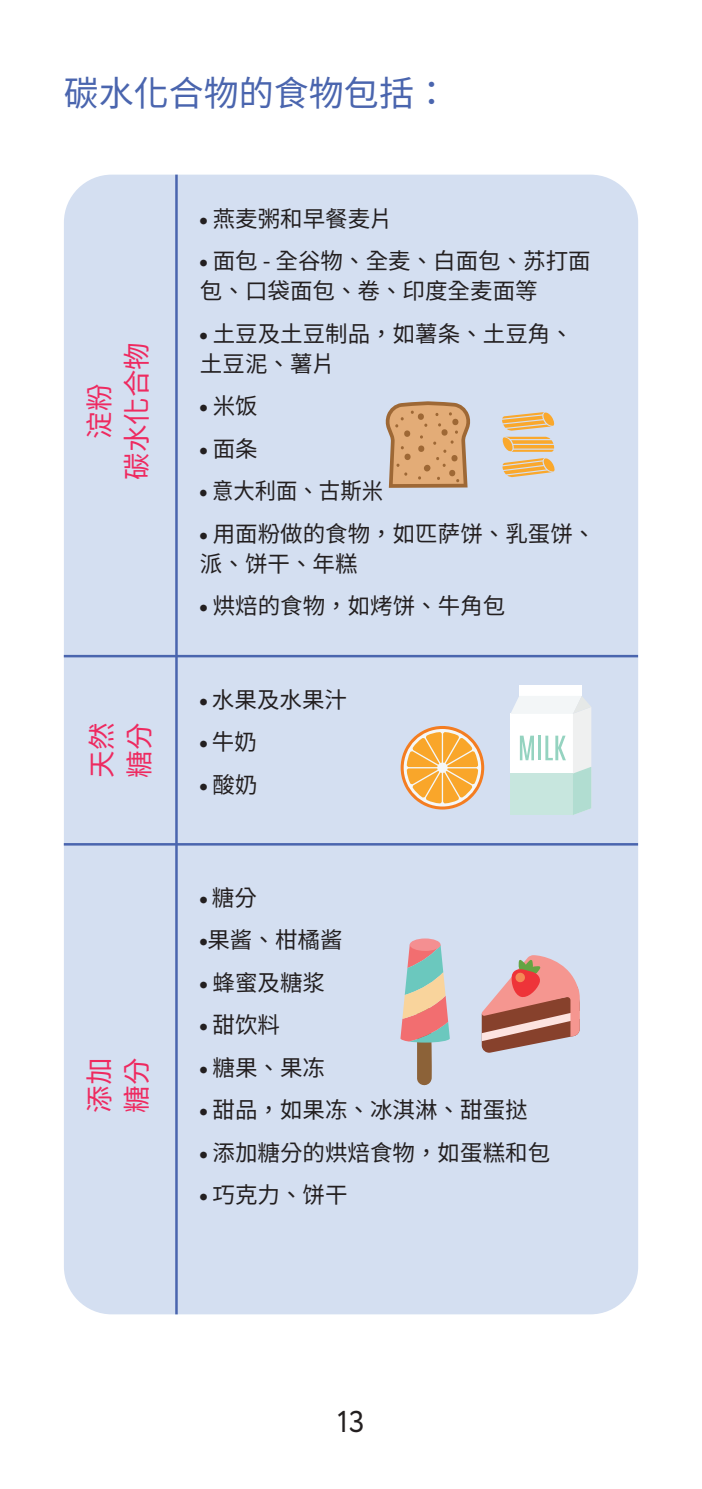
<style>
.page{position:relative;width:702px;height:1489px;background:#fff}
.page>*{position:absolute;margin:0;border:0;box-sizing:border-box;transform-origin:0 0}
.blue_text{font:35px "Noto Sans CJ Ktc";color:#4a65ae}
.t1{font:30px "Circe";color:#231f20}
.t2{font:27.5px "Noto Sans CJ Ktc";color:#ee2a60}
.t3{font:22.5px/30px "Noto Sans CJ Ktc";color:#231f20}
.t4{font:22.5px "Noto Sans CJ Ktc";color:#231f20;scale:.95 1}
.s1{font-family:"Circe";font-weight:800}
</style>
<div class="page">
<div style="left:64px;top:175px;width:574px;height:1139px;background:#d4dff1;border-radius:48px"></div>
<hr style="left:175px;top:175px;width:3px;height:1139px;background:#4a65ae">
<hr style="left:64px;top:655px;width:574px;height:2px;background:#4a65ae">
<hr style="left:64px;top:843px;width:574px;height:2px;background:#4a65ae">
<svg style="left:400px;top:944px;width:50px;height:142px"></svg>
<div style="left:410px;top:938px;width:30px;height:12px;background:#f48f91;border-radius:50%"></div>
<svg style="left:481px;top:955px;width:98px;height:98px"></svg>
<div style="left:515px;top:972px;width:10px;height:10px;background:#f58956;border-radius:4px"></div>
<div style="left:519px;top:685px;width:62px;height:11px;background:#fff"></div>
<svg style="left:510px;top:696px;width:81px;height:119px;background:#dfefeb"></svg>
<svg style="left:400px;top:726px;width:84px;height:83px"></svg>
<svg style="left:403px;top:729px;width:78px;height:77px"></svg>
<svg style="left:406px;top:732px;width:72px;height:71px;background:#f5b760"></svg>
<svg style="left:502px;top:412px;width:53px;height:65px"></svg>
<svg style="left:385px;top:401px;width:85px;height:87px;background:#d2a376"></svg>
<p class="blue_text" style="left:64px;top:73px;width:386px">碳水化合物的食物包括：</p>
<p class="t2" style="left:84px;top:438px;width:56px;rotate:-90deg">淀粉</p>
<p class="t2" style="left:121px;top:480px;width:139px;rotate:-90deg">碳水化合物</p>
<p class="t2" style="left:86px;top:777px;width:56px;rotate:-90deg">天然</p>
<p class="t2" style="left:124px;top:777px;width:56px;rotate:-90deg">糖分</p>
<p class="t2" style="left:84px;top:1112px;width:56px;rotate:-90deg">添加</p>
<p class="t2" style="left:121px;top:1112px;width:56px;rotate:-90deg">糖分</p>
<p class="t3" style="left:200px;top:204px;width:194px"><span class="s1">•</span> 燕麦粥和早餐麦片</p>
<p class="t3" style="left:200px;top:246px;width:392px"><span class="s1">•</span> 面包 - 全谷物、全麦、白面包、苏打面包、口袋面包、卷、印度全麦面等</p>
<p class="t3" style="left:200px;top:319px;width:374px"><span class="s1">•</span> 土豆及土豆制品，如薯条、土豆角、土豆泥、薯片</p>
<p class="t3" style="left:200px;top:391px;width:59px"><span class="s1">•</span> 米饭</p>
<p class="t3" style="left:200px;top:434px;width:59px"><span class="s1">•</span> 面条</p>
<p class="t4" style="left:200px;top:478px;width:194px"><span class="s1">•</span> 意大利面、古斯米</p>
<p class="t3" style="left:200px;top:519px;width:397px"><span class="s1">•</span> 用面粉做的食物，如匹萨饼、乳蛋饼、派、饼干、年糕</p>
<p class="t3" style="left:200px;top:591px;width:307px"><span class="s1">•</span> 烘焙的食物，如烤饼、牛角包</p>
<p class="t3" style="left:200px;top:685px;width:149px"><span class="s1">•</span> 水果及水果汁</p>
<p class="t3" style="left:200px;top:727px;width:59px"><span class="s1">•</span> 牛奶</p>
<p class="t3" style="left:200px;top:770px;width:59px"><span class="s1">•</span> 酸奶</p>
<p class="t3" style="left:200px;top:882px;width:59px"><span class="s1">•</span> 糖分</p>
<p class="t3" style="left:200px;top:925px;width:144px"><span class="s1">•</span>果酱、柑橘酱</p>
<p class="t3" style="left:200px;top:967px;width:127px"><span class="s1">•</span> 蜂蜜及糖浆</p>
<p class="t3" style="left:200px;top:1010px;width:82px"><span class="s1">•</span> 甜饮料</p>
<p class="t3" style="left:200px;top:1052px;width:127px"><span class="s1">•</span> 糖果、果冻</p>
<p class="t3" style="left:200px;top:1095px;width:329px"><span class="s1">•</span> 甜品，如果冻、冰淇淋、甜蛋挞</p>
<p class="t3" style="left:200px;top:1137px;width:352px"><span class="s1">•</span> 添加糖分的烘焙食物，如蛋糕和包</p>
<p class="t3" style="left:200px;top:1180px;width:149px"><span class="s1">•</span> 巧克力、饼干</p>
<p class="t1" style="left:337px;top:1402px;width:29px">13</p>
</div>
